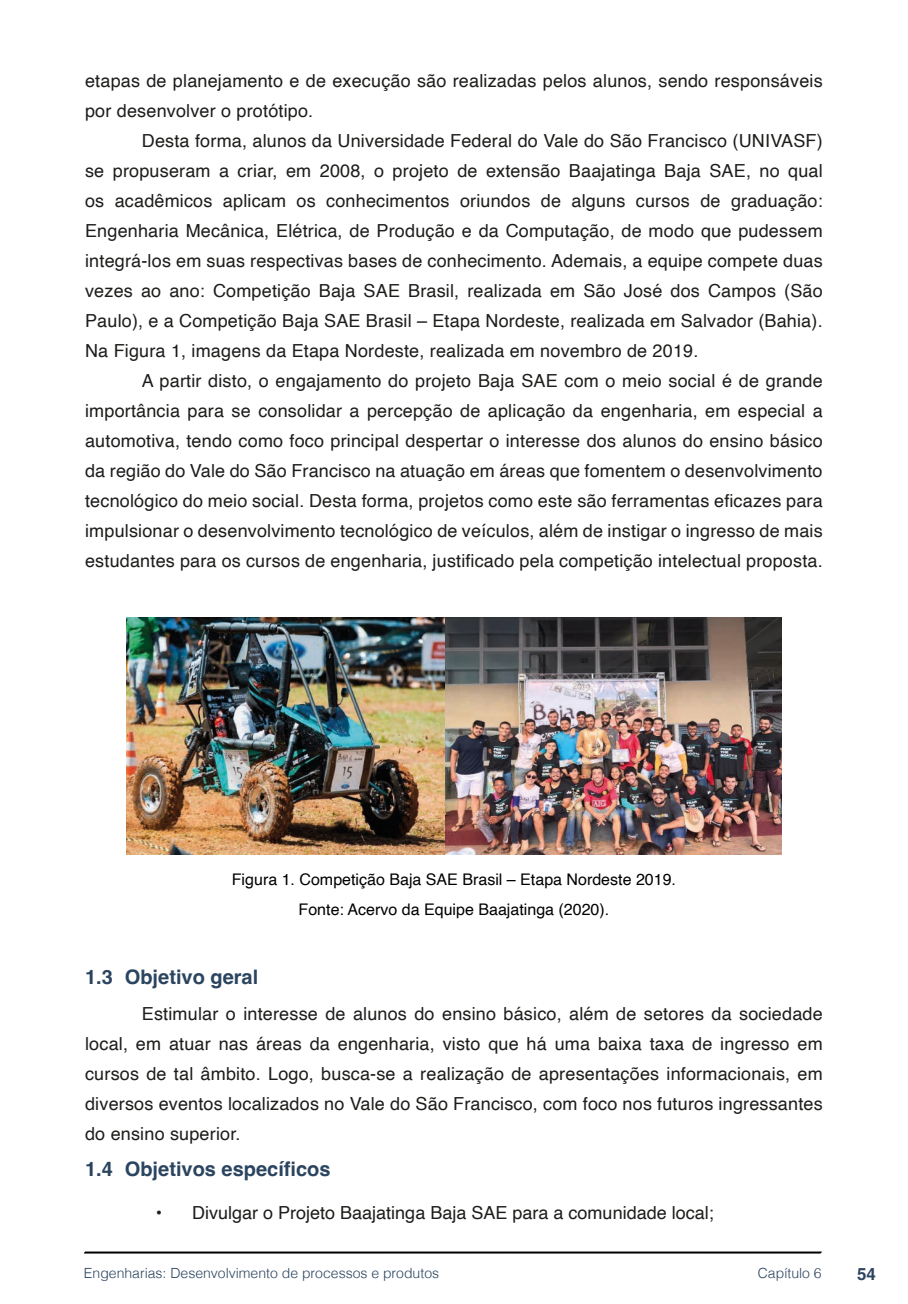
<style>
.page{position:relative;width:908px;height:1304px;background:#fff}
.page>*{position:absolute;margin:0;border:0;box-sizing:border-box;transform-origin:0 0}
.t1{font:700 20px "Helvetica";color:#2b445f}
.t2{font:18px/30px "Helvetica";letter-spacing:.01em;color:#1d1d1b;text-align:justify}
.t3{font:700 16.8px "Helvetica";color:#2b445f}
.t4{font:16px/30.6px "Helvetica";color:#000;text-align:center}
.t5{font:300 14px "Helvetica";color:#2b445f}
</style>
<div class="page">
<svg style="left:84px;top:1251px;width:737px;height:3px;background:#515151"></svg>
<img style="left:127px;top:617px;width:653px;height:237px">
<p class="t2" style="left:85px;top:66px;width:738px">etapas de planejamento e de execução são realizadas pelos alunos, sendo responsáveis por desenvolver o protótipo.</p>
<p class="t2" style="left:85px;top:126px;width:738px;text-indent:57px">Desta forma, alunos da Universidade Federal do Vale do São Francisco (UNIVASF) se propuseram a criar, em 2008, o projeto de extensão Baajatinga Baja SAE, no qual os acadêmicos aplicam os conhecimentos oriundos de alguns cursos de graduação:<br>Engenharia Mecânica, Elétrica, de Produção e da Computação, de modo que pudessem integrá-los em suas respectivas bases de conhecimento. Ademais, a equipe compete duas vezes ao ano: Competição Baja SAE Brasil, realizada em São José dos Campos (São Paulo), e a Competição Baja SAE Brasil – Etapa Nordeste, realizada em Salvador (Bahia).<br>Na Figura 1, imagens da Etapa Nordeste, realizada em novembro de 2019.</p>
<p class="t2" style="left:85px;top:366px;width:738px;text-indent:57px">A partir disto, o engajamento do projeto Baja SAE com o meio social é de grande importância para se consolidar a percepção de aplicação da engenharia, em especial a automotiva, tendo como foco principal despertar o interesse dos alunos do ensino básico da região do Vale do São Francisco na atuação em áreas que fomentem o desenvolvimento tecnológico do meio social. Desta forma, projetos como este são ferramentas eficazes para impulsionar o desenvolvimento tecnológico de veículos, além de instigar o ingresso de mais estudantes para os cursos de engenharia, justificado pela competição intelectual proposta.</p>
<p class="t4" style="left:232px;top:864px;width:445px">Figura 1. Competição Baja SAE Brasil – Etapa Nordeste 2019.<br>Fonte: Acervo da Equipe Baajatinga (2020).</p>
<p class="t1" style="left:85px;top:965px;width:175px">1.3 Objetivo geral</p>
<p class="t2" style="left:85px;top:999px;width:738px;text-indent:57px">Estimular o interesse de alunos do ensino básico, além de setores da sociedade local, em atuar nas áreas da engenharia, visto que há uma baixa taxa de ingresso em cursos de tal âmbito. Logo, busca-se a realização de apresentações informacionais, em diversos eventos localizados no Vale do São Francisco, com foco nos futuros ingressantes do ensino superior.</p>
<p class="t1" style="left:85px;top:1157px;width:247px">1.4 Objetivos específicos</p>
<p class="t2" style="left:156px;top:1198px;width:559px">• Divulgar o Projeto Baajatinga Baja SAE para a comunidade local;</p>
<p class="t5" style="left:84px;top:1261px;width:356px">Engenharias: Desenvolvimento de processos e produtos</p>
<p class="t5" style="left:757px;top:1261px;width:65px">Capítulo 6</p>
<p class="t3" style="left:856px;top:1264px;width:20px">54</p>
</div>
